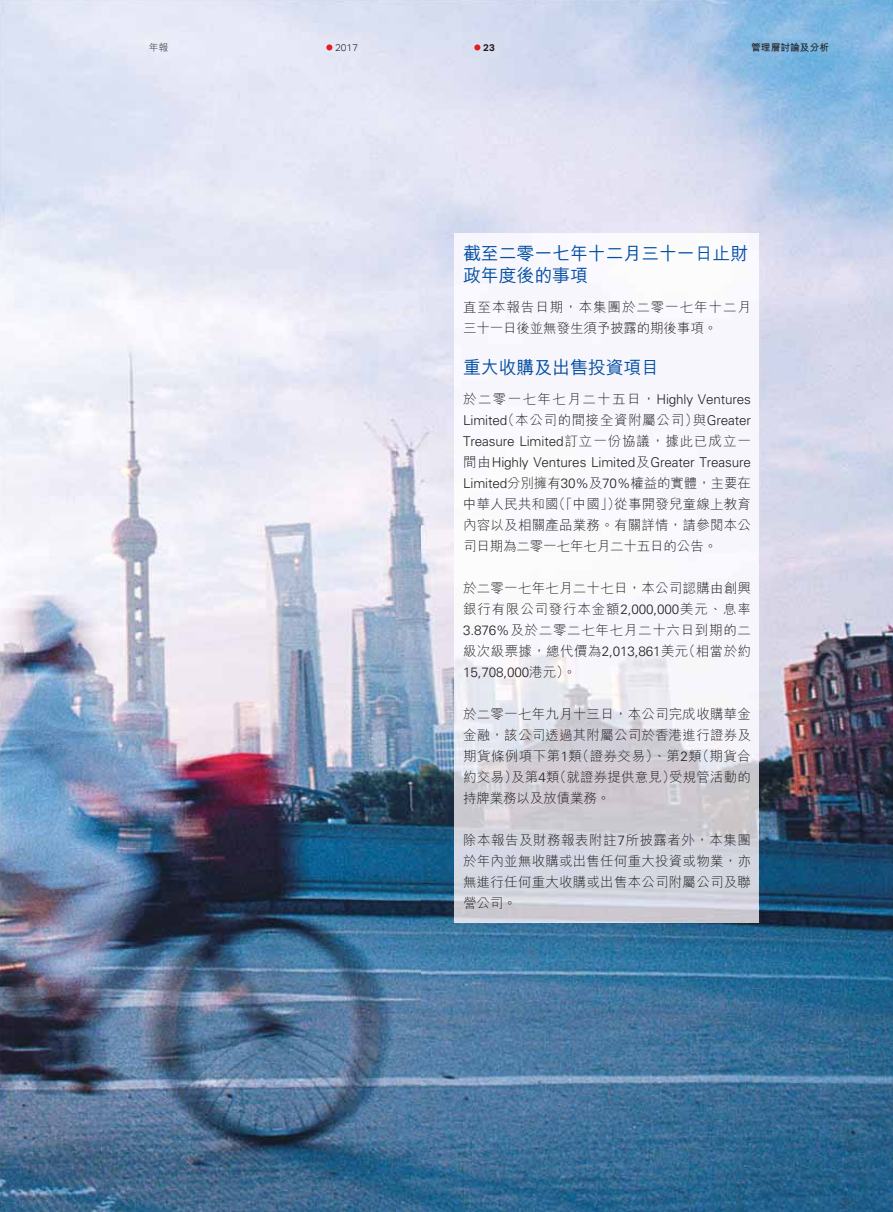
<style>
.page{position:relative;width:893px;height:1212px;background:#fff}
.page>*{position:absolute;margin:0;border:0;box-sizing:border-box;transform-origin:0 0}
.t1{font:18px/21px "M Hei HK Medium E Ten B5 H";letter-spacing:-.01em;color:#034ea2}
.t2{font:13.5px/21px "M Hei HK Light E Ten B5 H";letter-spacing:.015em;color:#231f20;text-align:justify}
.t3{font:300 13.5px/21px "Univers LT Std";letter-spacing:-.01em;color:#231f20}
.t4{font:13.5px "M Hei HK Light E Ten B5 H";letter-spacing:.045em;color:#231f20}
.t5{font:9.75px "M Hei HK Bold E Ten B5 H";color:#231f20}
.t6{font:300 9.75px "Aktiv Grotesk";color:#231f20}
.t7{font:9.75px "M Hei HK Light E Ten B5 H";color:#231f20}
.t8{font:700 9.75px "Aktiv Grotesk";color:#231f20}
.s1{font-family:"M Hei HK Light E Ten B5 H";font-weight:400}
.s2{font-family:"Univers LT Std";font-weight:300}
</style>
<div class="page">
<img style="left:0;top:0;width:420px;height:1212px">
<img style="left:420px;top:0;width:473px;height:262px">
<img style="left:420px;top:262px;width:53px;height:950px">
<img style="left:737px;top:262px;width:156px;height:950px">
<img style="left:473px;top:923px;width:264px;height:289px">
<svg style="left:326px;top:44px;width:6px;height:6px"></svg>
<svg style="left:474px;top:44px;width:6px;height:6px"></svg>
<img style="left:455px;top:234px;width:303px;height:689px">
<p class="t7" style="left:149px;top:44px;width:21px">年報</p>
<p class="t6" style="left:335px;top:42px;width:25px">2017</p>
<p class="t8" style="left:483px;top:42px;width:13px">23</p>
<p class="t5" style="left:751px;top:44px;width:79px">管理層討論及分析</p>
<h1 class="t1" style="left:463px;top:246px;width:287px">截至二零一七年十二月三十一日止財政年度後的事項</h1>
<p class="t2" style="left:463px;top:298px;width:289px">直至本報告日期，本集團於二零一七年十二月三十一日後並無發生須予披露的期後事項。</p>
<h1 class="t1" style="left:463px;top:359px;width:198px">重大收購及出售投資項目</h1>
<p class="t3" style="left:463px;top:390px;width:289px"><span class="s1">於二零一七年七月二十五日，</span>Highly Ventures</p>
<p class="t4" style="left:463px;top:415px;width:289px"><span class="s2">Limited</span>（本公司的間接全資附屬公司）與<span class="s2">Greater</span></p>
<p class="t3" style="left:463px;top:432px;width:289px">Treasure Limited<span class="s1">訂立一份協議，據此已成立一間由</span>Highly Ventures Limited<span class="s1">及</span>Greater Treasure</p>
<p class="t2" style="left:463px;top:474px;width:289px"><span class="s2">Limited</span>分別擁有<span class="s2">30%</span>及<span class="s2">70%</span>權益的實體，主要在中華人民共和國（「中國」）從事開發兒童線上教育內容以及相關產品業務。有關詳情，請參閱本公司日期為二零一七年七月二十五日的公告。</p>
<p class="t2" style="left:463px;top:579px;width:289px">於二零一七年七月二十七日，本公司認購由創興銀行有限公司發行本金額<span class="s2">2,000,000</span>美元、息率<span class="s2">3.876%</span>及於二零二七年七月二十六日到期的二級次級票據，總代價為<span class="s2">2,013,861</span>美元（相當於約</p>
<p class="t3" style="left:463px;top:663px;width:115px">15,708,000<span class="s1">港元）。</span></p>
<p class="t2" style="left:463px;top:705px;width:289px">於二零一七年九月十三日，本公司完成收購華金金融，該公司透過其附屬公司於香港進行證券及期貨條例項下第<span class="s2">1</span>類（證券交易）、第<span class="s2">2</span>類（期貨合約交易）及第<span class="s2">4</span>類（就證券提供意見）受規管活動的持牌業務以及放債業務。</p>
<p class="t2" style="left:463px;top:831px;width:289px">除本報告及財務報表附註<span class="s2">7</span>所披露者外，本集團於年內並無收購或出售任何重大投資或物業，亦無進行任何重大收購或出售本公司附屬公司及聯營公司。</p>
</div>
